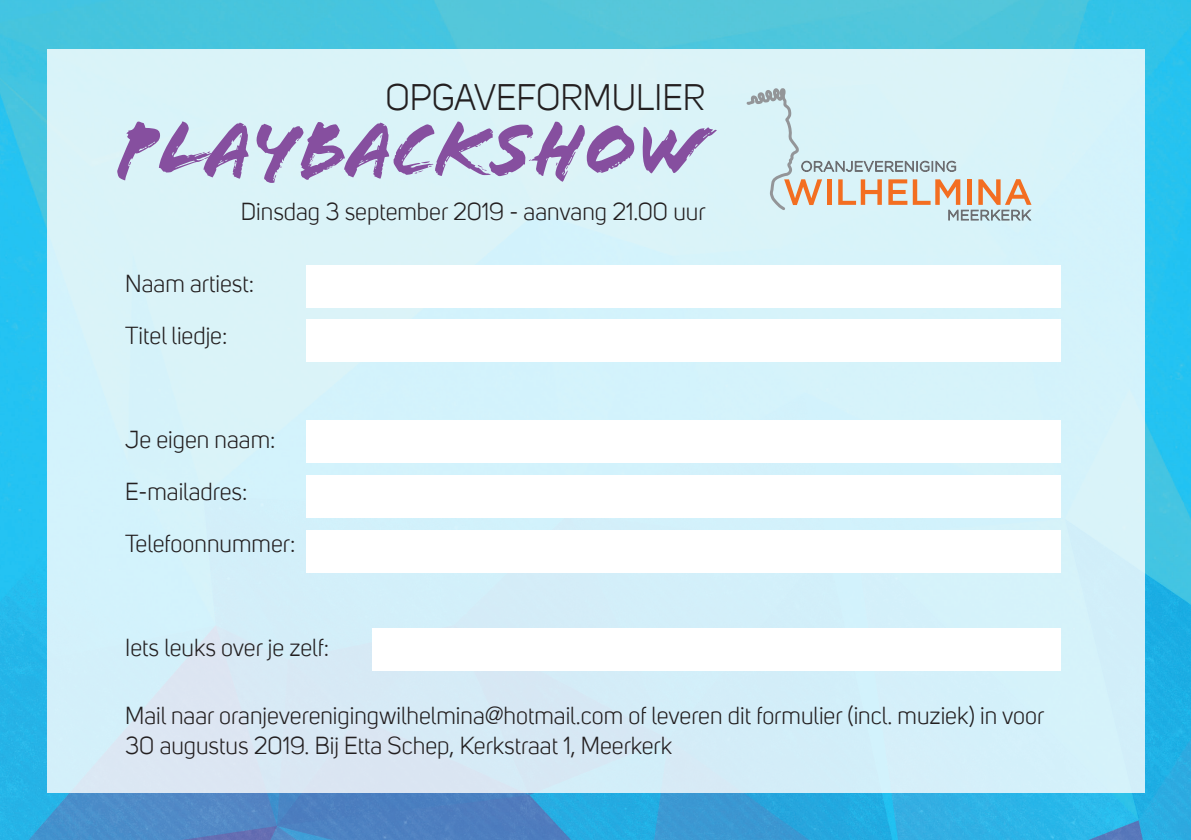
<style>
.page{position:relative;width:1191px;height:840px;background:#fff}
.page>*{position:absolute;margin:0;border:0;box-sizing:border-box;transform-origin:0 0}
.t1{font:80px "Flood Std";color:#864f9f}
.t2{font:36px "Uni Sans";color:#231f20}
.t3{font:24px/52px "Uni Sans";color:#231f20}
</style>
<div class="page">
<img style="left:0;top:0;width:1191px;height:839px">
<div style="left:47px;top:49px;width:1097px;height:743px;background:#d6f3f9"></div>
<svg style="left:746px;top:88px;width:285px;height:132px"></svg>
<div style="left:307px;top:265px;width:754px;height:42px;background:#fff"></div>
<div style="left:307px;top:420px;width:754px;height:42px;background:#fff"></div>
<div style="left:307px;top:475px;width:754px;height:42px;background:#fff"></div>
<div style="left:307px;top:319px;width:754px;height:43px;background:#fff"></div>
<div style="left:372px;top:628px;width:689px;height:42px;background:#fff"></div>
<div style="left:307px;top:529px;width:754px;height:43px;background:#fff"></div>
<h2 class="t2" style="left:385px;top:77px;width:321px">OPGAVEFORMULIER</h2>
<h1 class="t1" style="left:116px;top:102px;width:590px">PLAYBACKSHOW</h1>
<p class="t3" style="left:241px;top:186px;width:466px">Dinsdag 3 september 2019 - aanvang 21.00 uur</p>
<p class="t3" style="left:125px;top:257px;width:130px">Naam artiest:<br>Titel liedje:</p>
<p class="t3" style="left:125px;top:413px;width:172px">Je eigen naam:<br>E-mailadres:<br>Telefoonnummer:</p>
<p class="t3" style="left:125px;top:621px;width:205px">Iets leuks over je zelf:</p>
<p class="t3" style="left:125px;top:700px;width:920px;line-height:30px">Mail naar oranjeverenigingwilhelmina@hotmail.com of leveren dit formulier (incl. muziek) in voor<br>30 augustus 2019. Bij Etta Schep, Kerkstraat 1, Meerkerk</p>
</div>
